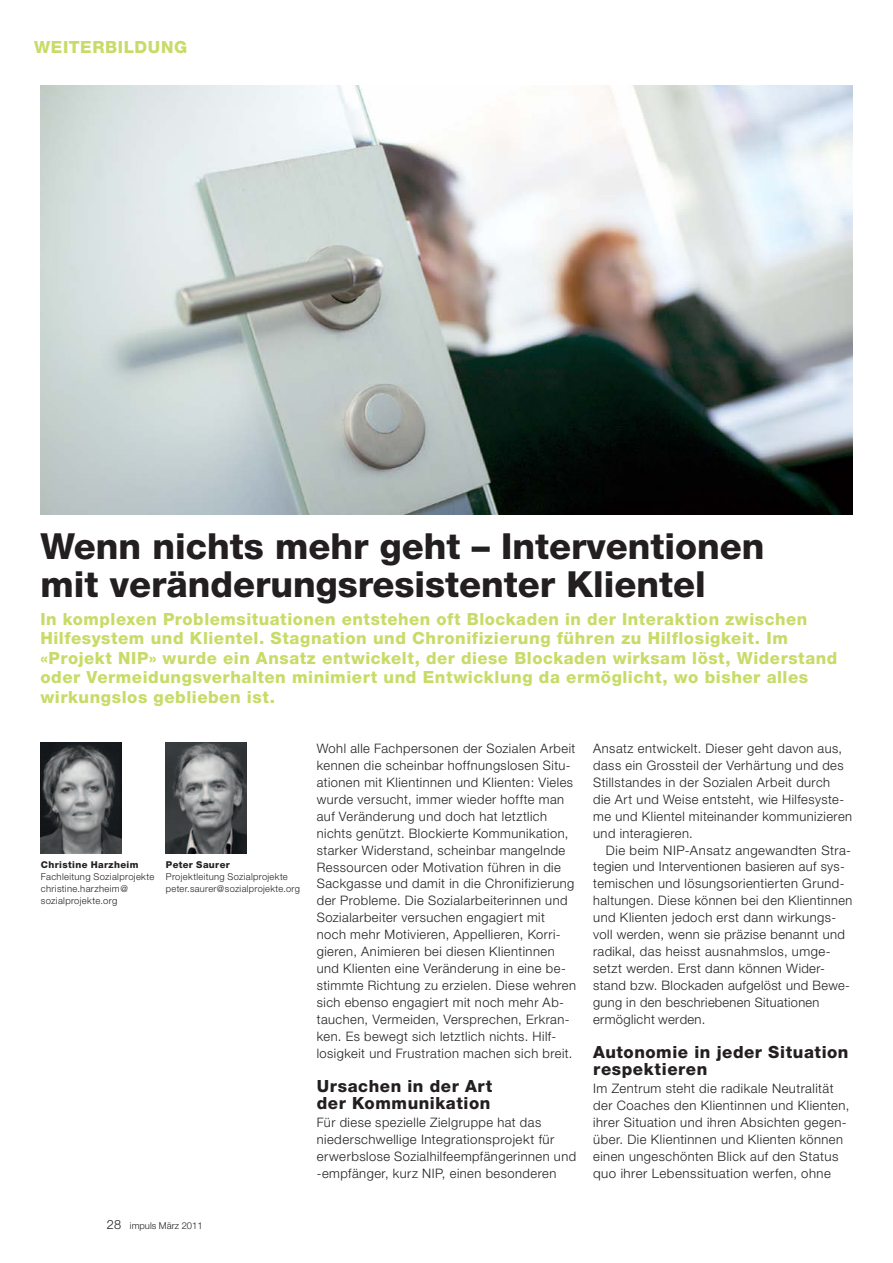
<style>
.page{position:relative;width:893px;height:1263px;background:#fff}
.page>*{position:absolute;margin:0;border:0;box-sizing:border-box;transform-origin:0 0}
.t1{font:800 36px/37.5px "Helvetica Neue";color:#231f20}
.t2{font:800 16.8px/19.5px "Helvetica Neue";letter-spacing:.035em;color:#c7dc68}
.t3{font:800 16.8px/17px "Helvetica Neue";letter-spacing:.03em;color:#231f20}
.t4{font:300 13.05px/17px "Helvetica Neue";letter-spacing:.035em;color:#231f20}
.t5{font:300 9.45px/12px "Helvetica Neue";letter-spacing:.035em;color:#231f20}
.t6{font:800 9.45px "Helvetica Neue";letter-spacing:.04em;color:#231f20}
.t7{font:300 9.45px "Helvetica Neue";color:#231f20}
.s1{font-size:12.75px}
</style>
<div class="page">
<img style="left:40px;top:85px;width:813px;height:429px">
<img style="left:166px;top:742px;width:81px;height:111px">
<img style="left:40px;top:742px;width:81px;height:111px">
<p class="t2" style="left:34px;top:37px;width:69px">Weiterbi</p>
<p class="t2" style="left:124px;top:37px;width:51px">ldung</p>
<h1 class="t1" style="left:40px;top:527px;width:726px">Wenn nichts mehr geht – Interventionen mit veränderungsresistenter Klientel</h1>
<p class="t2" style="left:40px;top:609px;width:798px">In komplexen Problemsituationen entstehen oft Blockaden in der Interaktion zwischen Hilfesystem und Klientel. Stagnation und Chronifizierung führen zu Hilflosigkeit. Im «Projekt NIP» wurde ein Ansatz entwickelt, der diese Blockaden wirksam löst, Widerstand oder Vermeidungsverhalten minimiert und Entwicklung da ermöglicht, wo bisher alles wirkungslos geblieben ist.</p>
<p class="t6" style="left:41px;top:859px;width:99px">Christine Harzheim</p>
<p class="t5" style="left:41px;top:871px;width:115px">Fachleitung Sozialprojekte christine.harzheim@ sozialprojekte.org</p>
<p class="t6" style="left:166px;top:859px;width:65px">Peter Saurer</p>
<p class="t5" style="left:166px;top:871px;width:135px">Projektleitung Sozialprojekte peter.saurer@sozialprojekte.org</p>
<p class="t7" style="left:107px;top:1220px;width:98px"><span class="s1">28</span> impuls März 2011</p>
<p class="t4" style="left:317px;top:739px;width:261px">Wohl alle Fachpersonen der Sozialen Arbeit kennen die scheinbar hoffnungslosen Situ&shy;ationen mit Klientinnen und Klienten: Vieles wurde versucht, immer wieder hoffte man auf Veränderung und doch hat letztlich nichts genützt. Blockierte Kommunikation, starker Widerstand, scheinbar mangelnde Ressourcen oder Motivation führen in die Sackgasse und damit in die Chronifizierung der Probleme. Die Sozialarbeiterinnen und Sozialarbeiter versuchen engagiert mit noch mehr Motivieren, Appellieren, Korri&shy;gieren, Animieren bei diesen Klientinnen und Klienten eine Veränderung in eine be&shy;stimmte Richtung zu erzielen. Diese wehren sich ebenso engagiert mit noch mehr Ab&shy;tauchen, Vermeiden, Versprechen, Erkran&shy;ken. Es bewegt sich letztlich nichts. Hilf&shy;losigkeit und Frustration machen sich breit.</p>
<p class="t3" style="left:317px;top:1077px;width:177px">Ursachen in der Art der Kommunikation</p>
<p class="t4" style="left:317px;top:1114px;width:261px">Für diese spezielle Zielgruppe hat das niederschwellige Integrationsprojekt für erwerbslose Sozialhilfeempfängerinnen und -empfänger, kurz NIP, einen besonderen</p>
<p class="t4" style="left:593px;top:739px;width:260px">Ansatz entwickelt. Dieser geht davon aus, dass ein Grossteil der Verhärtung und des Stillstandes in der Sozialen Arbeit durch<br>die Art und Weise entsteht, wie Hilfesyste&shy;me und Klientel miteinander kommunizieren und interagieren.</p>
<p class="t4" style="left:593px;top:841px;width:261px;text-indent:13px">Die beim NIP-Ansatz angewandten Stra&shy;tegien und Interventionen basieren auf sys&shy;temischen und lösungsorientierten Grund-- haltungen. Diese können bei den Klientinnen und Klienten jedoch erst dann wirkungs-- voll werden, wenn sie präzise benannt und radikal, das heisst ausnahmslos, umge&shy;setzt werden. Erst dann können Wider&shy;stand bzw. Blockaden aufgelöst und Bewe&shy;gung in den beschriebenen Situationen ermöglicht werden.</p>
<p class="t3" style="left:593px;top:1043px;width:257px">Autonomie in jeder Situation respektieren</p>
<p class="t4" style="left:593px;top:1080px;width:258px">Im Zentrum steht die radikale Neutralität der Coaches den Klientinnen und Klienten, ihrer Situation und ihren Absichten gegen&shy;über. Die Klientinnen und Klienten können einen ungeschönten Blick auf den Status quo ihrer Lebenssituation werfen, ohne</p>
</div>
